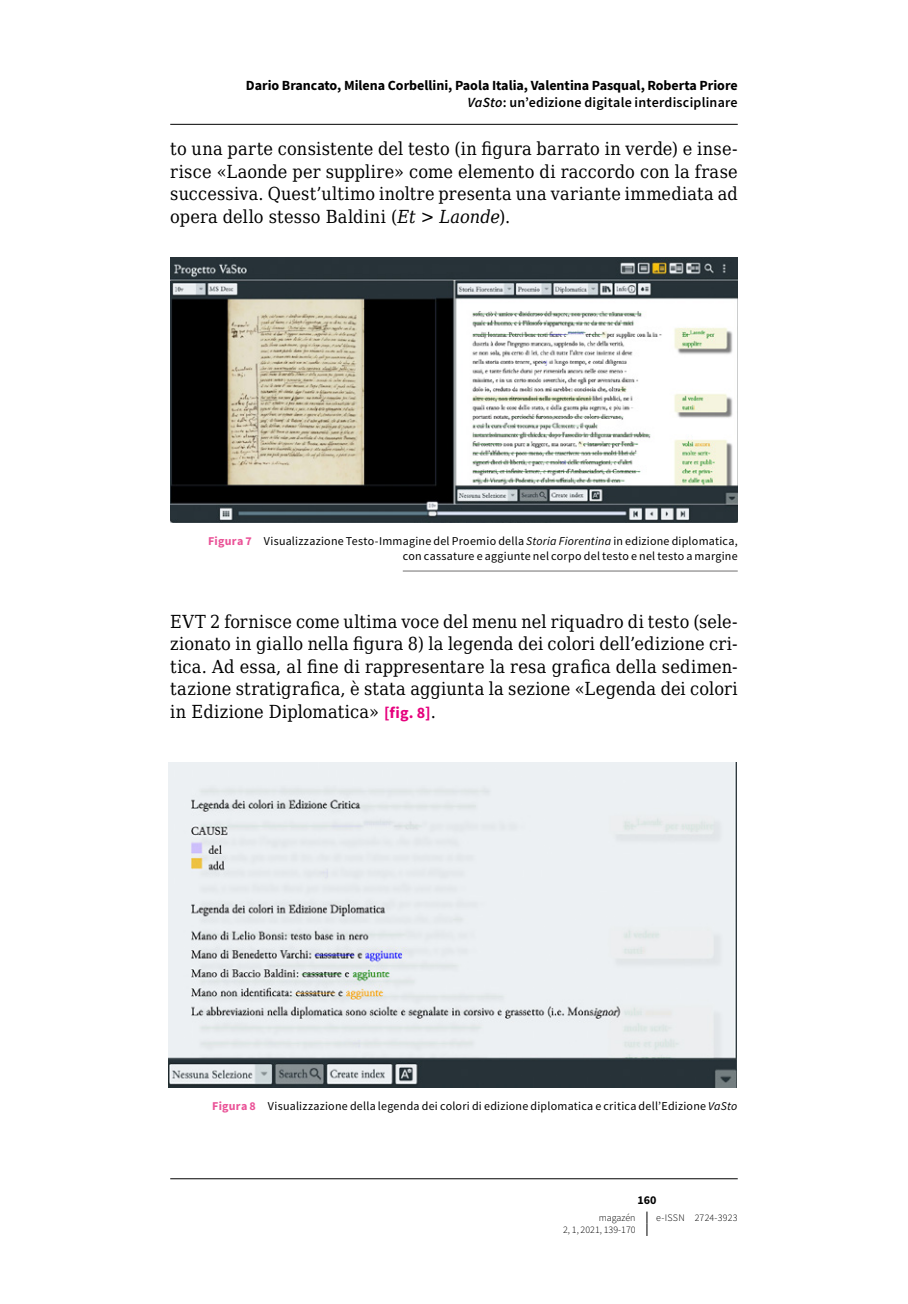
<style>
.page{position:relative;width:908px;height:1304px;background:#fff}
.page>*{position:absolute;margin:0;border:0;box-sizing:border-box;transform-origin:0 0}
.t1{font:18px/22.4px "DejaVu Serif Condensed";letter-spacing:.01em;color:#000;text-align:justify}
.t2{font:700 14px/17.6px "Source Sans Pro";color:#000;text-align:right}
.t3{font:12px/15px "Source Sans Pro";letter-spacing:.02em;color:#000;text-align:right}
.t4{font:700 12px "Source Sans Pro";color:#000}
.t5{font:300 10px "Source Sans Pro";color:#000}
.t6{font:300 10px "Source Sans Pro";letter-spacing:.02em;color:#000}
.s1{font-weight:600;font-style:italic}
.s2{font-weight:600}
.s3{font-style:italic}
.s4{font-weight:700;color:#ea5297}
.s5{font-family:"Source Sans Pro";font-weight:700;font-size:16px;color:#e6007d}
</style>
<div class="page">
<svg style="left:646px;top:1212px;width:1px;height:24px"></svg>
<img style="left:170px;top:257px;width:567px;height:265px">
<hr style="left:402px;top:571px;width:335px;height:1px;background:#706f6f">
<img style="left:169px;top:762px;width:567px;height:326px">
<hr style="left:170px;top:124px;width:567px;height:1px;background:#000">
<hr style="left:170px;top:1178px;width:567px;height:1px;background:#000">
<p class="t2" style="left:246px;top:76px;width:493px">Dario Brancato, Milena Corbellini, Paola Italia, Valentina Pasqual, Roberta Priore<br><span class="s1">VaSto</span><span class="s2">: un’edizione digitale interdisciplinare</span></p>
<p class="t1" style="left:170px;top:137px;width:568px">to una parte consistente del testo (in figura barrato in verde) e inse&shy;risce «Laonde per supplire» come elemento di raccordo con la frase successiva. Quest’ultimo inoltre presenta una variante immediata ad opera dello stesso Baldini (<span class="s3">Et</span> &gt; <span class="s3">Laonde</span>).</p>
<p class="t3" style="left:208px;top:533px;width:531px"><span class="s4">Figura 7</span> Visualizzazione Testo-Immagine del Proemio della <span class="s3">Storia Fiorentina</span> in edizione diplomatica, con cassature e aggiunte nel corpo del testo e nel testo a margine</p>
<p class="t1" style="left:170px;top:610px;width:568px">EVT 2 fornisce come ultima voce del menu nel riquadro di testo (sele&shy;zionato in giallo nella figura 8) la legenda dei colori dell’edizione cri&shy;tica. Ad essa, al fine di rappresentare la resa grafica della sedimen&shy;tazione stratigrafica, è stata aggiunta la sezione «Legenda dei colori in Edizione Diplomatica» <span class="s5">[fig. 8]</span>.</p>
<p class="t3" style="left:212px;top:1099px;width:526px"><span class="s4">Figura 8</span> Visualizzazione della legenda dei colori di edizione diplomatica e critica dell’Edizione <span class="s3">VaSto</span></p>
<p class="t4" style="left:637px;top:1192px;width:21px">160</p>
<p class="t5" style="left:598px;top:1212px;width:38px">magazén</p>
<p class="t6" style="left:656px;top:1212px;width:83px">e-ISSN 2724-3923</p>
<p class="t5" style="left:563px;top:1224px;width:74px">2, 1, 2021, 139-170</p>
</div>
